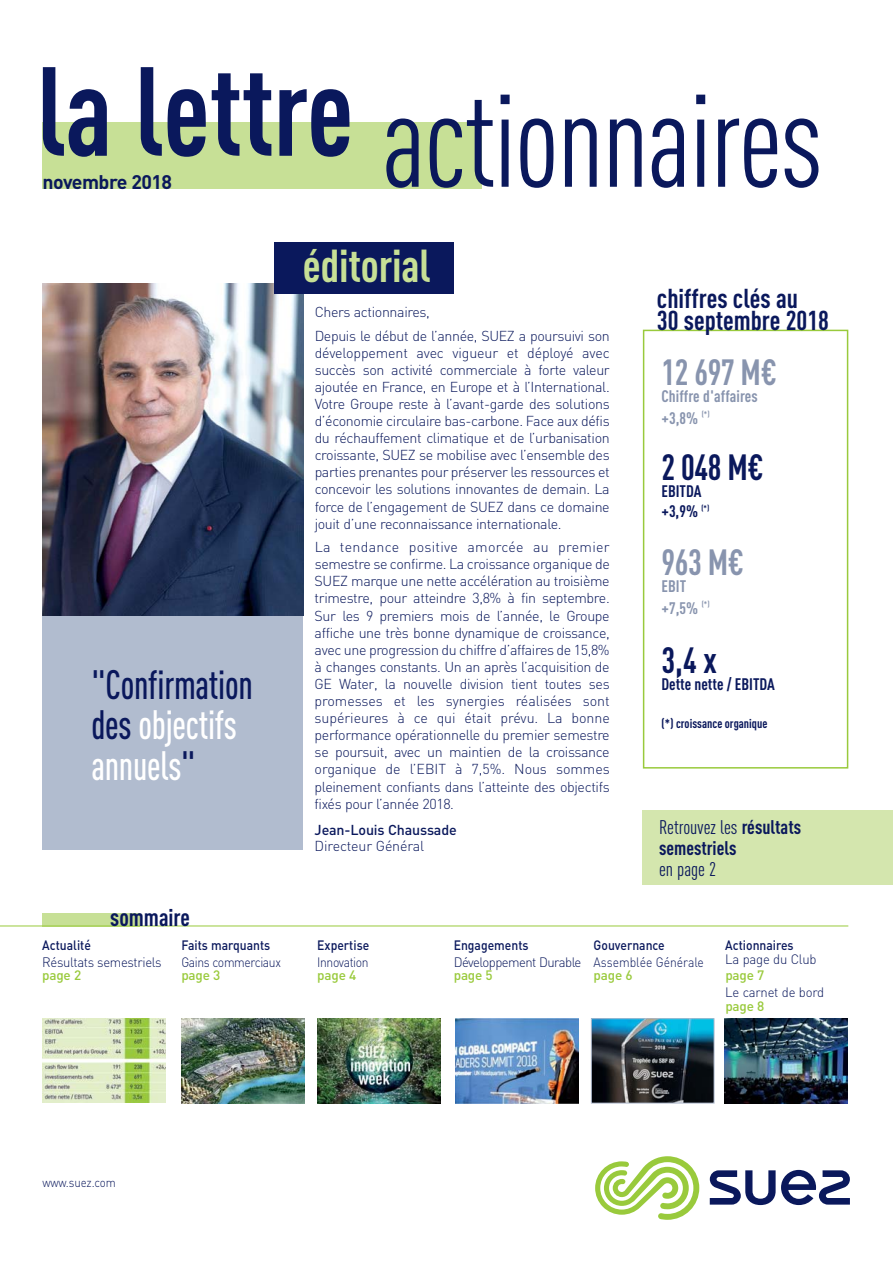
<style>
.page{position:relative;width:893px;height:1263px;background:#fff}
.page>*{position:absolute;margin:0;border:0;box-sizing:border-box;transform-origin:0 0}
.t1{font:132px "DIN Cond";letter-spacing:-.015em;color:#0a185c;scale:.95 1}
.t2{font:700 45.6px "DIN Cond";letter-spacing:-.005em;color:#c7e096}
.t3{font:500 40.5px/40.5px "DIN Cond";letter-spacing:-.01em;color:#0a185c;scale:.9 1}
.t4{font:700 36px "DIN Cond";letter-spacing:-.01em;color:#8894ae;scale:.95 1}
.t5{font:700 36px "DIN Cond";color:#0a185c;scale:.95 1}
.t6{font:700 27px/22.5px "DIN Cond";color:#0a185c}
.t7{font:700 24px "DIN Cond";color:#0a185c}
.t8{font:700 19.5px/21px "DIN Cond";color:#0a185c}
.t9{font:700 19.5px "DIN";letter-spacing:-.025em;color:#0a185c}
.t10{font:19.5px "DIN Cond";color:#0a185c}
.t11{font:700 16.5px/22.2px "DIN Cond";letter-spacing:.005em;color:#8894ae}
.t12{font:700 16.5px/20.7px "DIN Cond";color:#0a185c}
.t13{font:300 14.25px/17.1px "DIN";letter-spacing:-.025em;color:#0a185c;text-align:justify}
.t14{font:500 14.25px "DIN";letter-spacing:-.01em;color:#0a185c}
.t15{font:500 13.5px "DIN";color:#0a185c;scale:.9 1}
.t16{font:300 13.5px "DIN";letter-spacing:-.025em;color:#0a185c}
.t17{font:500 13.5px "DIN";letter-spacing:-.015em;color:#99ca3c}
.t18{font:300 13.5px "DIN";letter-spacing:-.025em;color:#0a185c;scale:.9 1}
.t19{font:300 13.5px "DIN";color:#0a185c;scale:.9 1}
.t20{font:700 12.75px "DIN Cond";color:#0a185c}
.t21{font:300 12.75px "DIN";letter-spacing:-.01em;color:#0a185c;scale:.9 1}
.s1{color:#fff}
.s2{font-weight:400}
</style>
<div class="page">
<div style="left:643px;top:330px;width:205px;height:439px;border:2px solid #99ca3c"></div>
<img style="left:43px;top:1018px;width:122px;height:84px">
<img style="left:182px;top:1018px;width:123px;height:85px">
<img style="left:317px;top:1018px;width:124px;height:85px">
<img style="left:455px;top:1018px;width:123px;height:85px">
<img style="left:593px;top:1020px;width:119px;height:81px">
<div style="left:591px;top:1018px;width:123px;height:85px;border:1px solid #b1bccf"></div>
<img style="left:724px;top:1018px;width:123px;height:85px">
<div style="left:43px;top:123px;width:439px;height:66px;background:#c7e096"></div>
<div style="left:43px;top:601px;width:260px;height:249px;background:#b1bccf"></div>
<div style="left:43px;top:913px;width:97px;height:13px;background:#c7e096"></div>
<svg style="left:595px;top:1156px;width:104px;height:64px"></svg>
<svg style="left:710px;top:1170px;width:140px;height:35px"></svg>
<img style="left:43px;top:284px;width:260px;height:331px">
<hr style="left:0;top:926px;width:848px;height:1px;background:#99ca3c">
<div style="left:274px;top:242px;width:180px;height:52px;background:#0a185c"></div>
<div style="left:642px;top:811px;width:251px;height:74px;background:#d4e6ae"></div>
<h1 class="t1" style="left:37px;top:64px;width:828px"><sup>la</sup> <sup>lettre</sup> actionnaires</h1>
<h3 class="t9" style="left:43px;top:175px;width:131px">novembre 2018</h3>
<h3 class="t3" style="left:91px;top:668px;width:181px">"Confirmation des <span class="s1">objectifs annuels</span>"</h3>
<h3 class="t7" style="left:110px;top:908px;width:81px">sommaire</h3>
<p class="t15" style="left:42px;top:941px;width:56px">Actualité</p>
<p class="t16" style="left:42px;top:957px;width:121px">Résultats semestriels</p>
<p class="t17" style="left:42px;top:971px;width:40px">page 2</p>
<p class="t15" style="left:181px;top:941px;width:100px">Faits marquants</p>
<p class="t18" style="left:181px;top:957px;width:112px">Gains commerciaux</p>
<p class="t17" style="left:181px;top:970px;width:40px">page 3</p>
<h2 class="t2" style="left:303px;top:249px;width:129px">éditorial</h2>
<p class="t13" style="left:315px;top:302px;width:297px;line-height:23.5px">Chers actionnaires,<br>Depuis le début de l’année, SUEZ a poursuivi son</p>
<p class="t13" style="left:315px;top:346px;width:297px">développement avec vigueur et déployé avec succès son activité commerciale à forte valeur ajoutée en France, en Europe et à l’International.<br>Votre Groupe reste à l’avant-garde des solutions d’économie circulaire bas-carbone. Face aux défis du réchauffement climatique et de l’urbanisation croissante, SUEZ se mobilise avec l’ensemble des parties prenantes pour préserver les ressources et concevoir les solutions innovantes de demain. La force de l’engagement de SUEZ dans ce domaine jouit d’une reconnaissance internationale.</p>
<p class="t13" style="left:315px;top:540px;width:297px">La tendance positive amorcée au premier semestre se confirme. La croissance organique de SUEZ marque une nette accélération au troisième trimestre, pour atteindre 3,8% à fin septembre.<br>Sur les 9 premiers mois de l’année, le Groupe affiche une très bonne dynamique de croissance, avec une progression du chiffre d’affaires de 15,8% à changes constants. Un an après l’acquisition de GE Water, la nouvelle division tient toutes ses promesses et les synergies réalisées sont supérieures à ce qui était prévu. La bonne performance opérationnelle du premier semestre se poursuit, avec un maintien de la croissance organique de l’EBIT à 7,5%. Nous sommes pleinement confiants dans l’atteinte des objectifs fixés pour l’année 2018.</p>
<p class="t14" style="left:315px;top:824px;width:144px">Jean-Louis Chaussade</p>
<p class="t13" style="left:315px;top:839px;width:111px">Directeur Général</p>
<h3 class="t6" style="left:657px;top:289px;width:173px">chiffres clés au<br>30 septembre 2018</h3>
<h3 class="t4" style="left:661px;top:359px;width:123px">12 697 M€</h3>
<p class="t11" style="left:661px;top:386px;width:98px">Chiffre d'affaires +3,8% <sup>(*)</sup></p>
<h3 class="t5" style="left:661px;top:454px;width:109px">2 048 M€</h3>
<p class="t12" style="left:661px;top:482px;width:49px">EBITDA +3,9% <sup>(*)</sup></p>
<h3 class="t4" style="left:661px;top:549px;width:88px">963 M€</h3>
<p class="t11" style="left:661px;top:576px;width:50px">EBIT +7,5% <sup>(*)</sup></p>
<h3 class="t5" style="left:661px;top:647px;width:60px">3,4 x</h3>
<p class="t12" style="left:661px;top:675px;width:115px">Dette nette / EBITDA</p>
<p class="t20" style="left:661px;top:719px;width:107px">(*) croissance organique</p>
<h3 class="t8" style="left:659px;top:818px;width:144px"><span class="s2">Retrouvez les</span> résultats semestriels</h3>
<h3 class="t10" style="left:659px;top:858px;width:59px">en page 2</h3>
<p class="t15" style="left:317px;top:941px;width:59px">Expertise</p>
<p class="t18" style="left:317px;top:957px;width:59px">Innovation</p>
<p class="t17" style="left:317px;top:970px;width:40px">page 4</p>
<p class="t15" style="left:454px;top:941px;width:85px">Engagements</p>
<p class="t16" style="left:454px;top:957px;width:129px">Développement Durable</p>
<p class="t17" style="left:454px;top:970px;width:40px">page 5</p>
<p class="t15" style="left:593px;top:941px;width:81px">Gouvernance</p>
<p class="t19" style="left:593px;top:957px;width:124px">Assemblée Générale</p>
<p class="t17" style="left:594px;top:970px;width:40px">page 6</p>
<p class="t15" style="left:725px;top:941px;width:77px">Actionnaires</p>
<p class="t16" style="left:725px;top:954px;width:93px">La page du Club</p>
<p class="t17" style="left:725px;top:970px;width:40px">page 7</p>
<p class="t16" style="left:725px;top:987px;width:100px">Le carnet de bord</p>
<p class="t17" style="left:725px;top:1001px;width:40px">page 8</p>
<p class="t21" style="left:43px;top:1178px;width:83px">www.suez.com</p>
</div>
